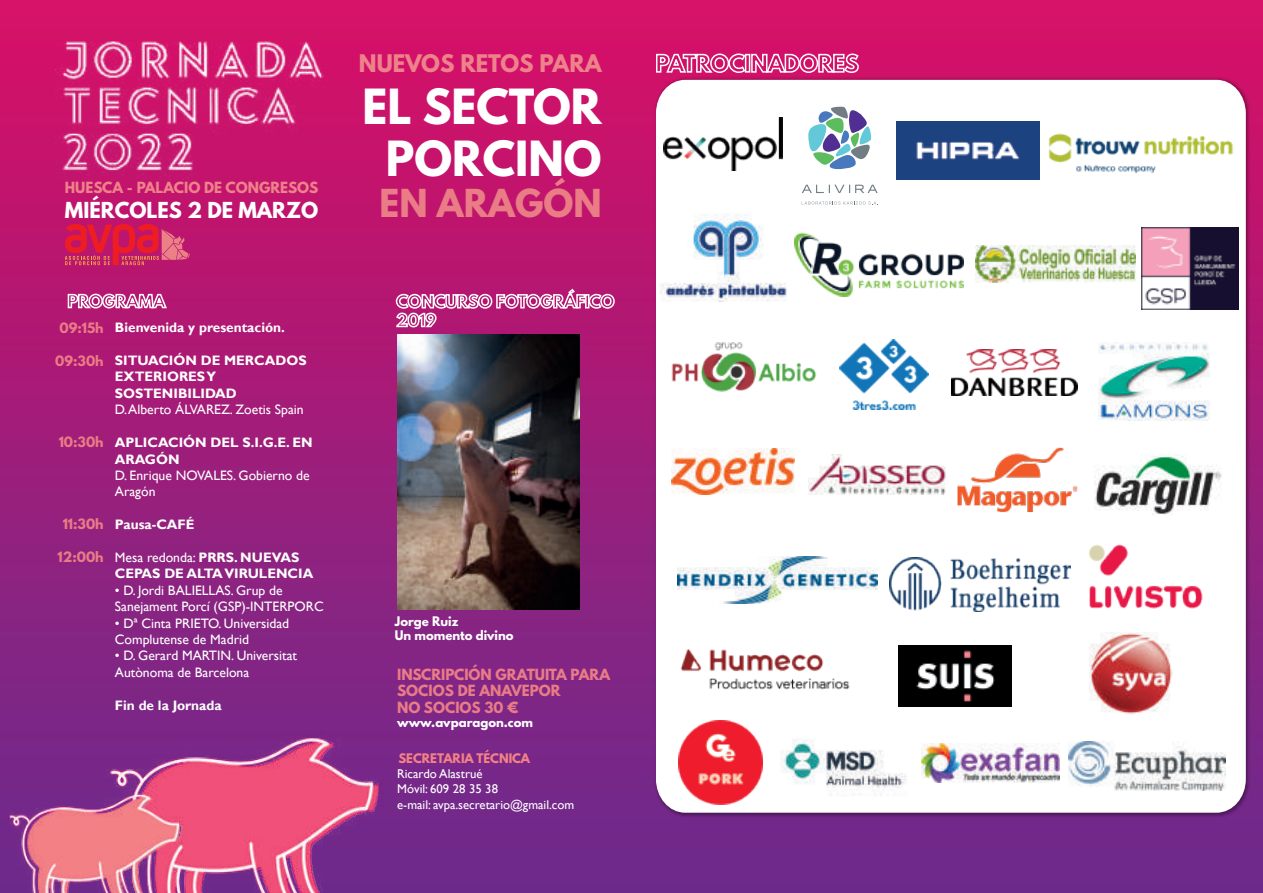
<style>
.page{position:relative;width:1263px;height:893px;background:#fff}
.page>*{position:absolute;margin:0;border:0;box-sizing:border-box;transform-origin:0 0}
.t1{font:700 42.9px/51.6px "League Spartan";color:#fff;text-align:center}
.t2{font:700 34.2px "League Spartan";color:#e97c85}
.t3{font:700 21.45px "League Spartan";color:#ee828a}
.t4{font:700 19.5px "League Spartan";color:#fff}
.t5{font:13.65px/16.4px "Gill Sans";color:#fff}
.t6{font:700 13.65px/16.4px "Gill Sans";color:#fff}
.t7{font:700 13.65px/16.4px "League Spartan";color:#e97c85}
.t8{font:700 13.65px "League Spartan";color:#ee828a}
.t9{font:12.75px/15.3px "Gill Sans";color:#fff}
.t10{font:700 12.75px "League Spartan";color:#e97c85}
.t11{font:700 11.7px/14.1px "League Spartan";color:#fff}
.t12{font:700 11.7px "League Spartan";color:#f38185}
.s1{font-weight:400}
</style>
<div class="page">
<img style="left:0;top:0;width:1263px;height:893px">
<svg style="left:65px;top:224px;width:125px;height:41px"></svg>
<svg style="left:67px;top:290px;width:101px;height:19px"></svg>
<img style="left:0;top:721px;width:403px;height:172px">
<img style="left:56px;top:31px;width:270px;height:148px">
<img style="left:397px;top:335px;width:182px;height:274px">
<svg style="left:395px;top:288px;width:220px;height:41px"></svg>
<img style="left:652px;top:77px;width:602px;height:742px">
<svg style="left:656px;top:80px;width:590px;height:733px"></svg>
<svg style="left:655px;top:52px;width:205px;height:25px"></svg>
<img style="left:840px;top:339px;width:88px;height:71px">
<img style="left:678px;top:556px;width:199px;height:48px">
<img style="left:951px;top:349px;width:127px;height:46px">
<img style="left:890px;top:558px;width:180px;height:54px">
<img style="left:672px;top:448px;width:123px;height:46px">
<img style="left:975px;top:245px;width:161px;height:38px">
<img style="left:955px;top:443px;width:125px;height:74px">
<img style="left:808px;top:455px;width:139px;height:39px">
<img style="left:660px;top:214px;width:131px;height:87px">
<img style="left:670px;top:343px;width:148px;height:49px">
<img style="left:795px;top:232px;width:168px;height:65px">
<img style="left:1098px;top:343px;width:112px;height:78px">
<img style="left:896px;top:122px;width:121px;height:57px">
<img style="left:664px;top:117px;width:118px;height:53px">
<img style="left:1142px;top:227px;width:97px;height:83px">
<img style="left:1095px;top:454px;width:128px;height:60px">
<img style="left:1017px;top:109px;width:246px;height:89px">
<img style="left:1088px;top:545px;width:114px;height:63px">
<img style="left:1090px;top:632px;width:82px;height:83px">
<img style="left:677px;top:580px;width:177px;height:177px">
<img style="left:898px;top:645px;width:113px;height:61px">
<img style="left:679px;top:721px;width:83px;height:84px">
<img style="left:769px;top:728px;width:148px;height:73px">
<img style="left:921px;top:744px;width:138px;height:38px">
<svg style="left:802px;top:185px;width:75px;height:8px"></svg>
<svg style="left:808px;top:106px;width:63px;height:63px"></svg>
<svg style="left:802px;top:201px;width:76px;height:4px"></svg>
<img style="left:1068px;top:741px;width:157px;height:50px">
<p class="t8" style="left:65px;top:177px;width:255px">HUESCA - PALACIO DE CONGRESOS</p>
<h3 class="t4" style="left:65px;top:194px;width:255px">MIÉRCOLES 2 DE MARZO</h3>
<h3 class="t3" style="left:359px;top:47px;width:244px">NUEVOS RETOS PARA</h3>
<h1 class="t1" style="left:363px;top:80px;width:240px">EL SECTOR<br>PORCINO</h1>
<h2 class="t2" style="left:380px;top:176px;width:224px">EN ARAGÓN</h2>
<p class="t10" style="left:60px;top:318px;width:46px">09:15h</p>
<p class="t10" style="left:55px;top:351px;width:50px">09:30h</p>
<p class="t10" style="left:59px;top:432px;width:46px">10:30h</p>
<p class="t10" style="left:63px;top:514px;width:42px">11:30h</p>
<p class="t10" style="left:58px;top:547px;width:48px">12:00h</p>
<p class="t6" style="left:115px;top:320px;width:171px">Bienvenida y presentación.</p>
<p class="t6" style="left:115px;top:353px;width:193px">SITUACIÓN DE MERCADOS<br>EXTERIORES Y<br>SOSTENIBILIDAD</p>
<p class="t5" style="left:115px;top:402px;width:190px">D. Alberto ÁLVAREZ. Zoetis Spain</p>
<p class="t6" style="left:115px;top:435px;width:199px">APLICACIÓN DEL S.I.G.E. EN<br>ARAGÓN</p>
<p class="t5" style="left:115px;top:467px;width:196px">D. Enrique NOVALES. Gobierno de<br>Aragón</p>
<p class="t6" style="left:115px;top:517px;width:81px">Pausa-CAFÉ</p>
<p class="t6" style="left:115px;top:550px;width:200px"><span class="s1">Mesa redonda:</span> PRRS. NUEVAS<br>CEPAS DE ALTA VIRULENCIA</p>
<p class="t5" style="left:115px;top:582px;width:210px">• D. Jordi BALIELLAS. Grup de<br>Sanejament Porcí (GSP)-INTERPORC</p>
<p class="t5" style="left:115px;top:615px;width:176px">• Dª Cinta PRIETO. Universidad<br>Complutense de Madrid</p>
<p class="t5" style="left:115px;top:648px;width:184px">• D. Gerard MARTIN. Universitat<br>Autònoma de Barcelona</p>
<p class="t6" style="left:115px;top:697px;width:108px">Fin de la Jornada</p>
<p class="t11" style="left:395px;top:614px;width:120px">Jorge Ruiz<br>Un momento divino</p>
<p class="t7" style="left:397px;top:666px;width:214px">INSCRIPCIÓN GRATUITA PARA<br>SOCIOS DE ANAVEPOR<br>NO SOCIOS 30 €</p>
<p class="t11" style="left:397px;top:715px;width:137px">www.avparagon.com</p>
<p class="t12" style="left:398px;top:749px;width:133px">SECRETARIA TÉCNICA</p>
<p class="t9" style="left:397px;top:766px;width:179px">Ricardo Alastrué<br>Móvil: 609 28 35 38<br>e-mail: avpa.secretario@gmail.com</p>
</div>
